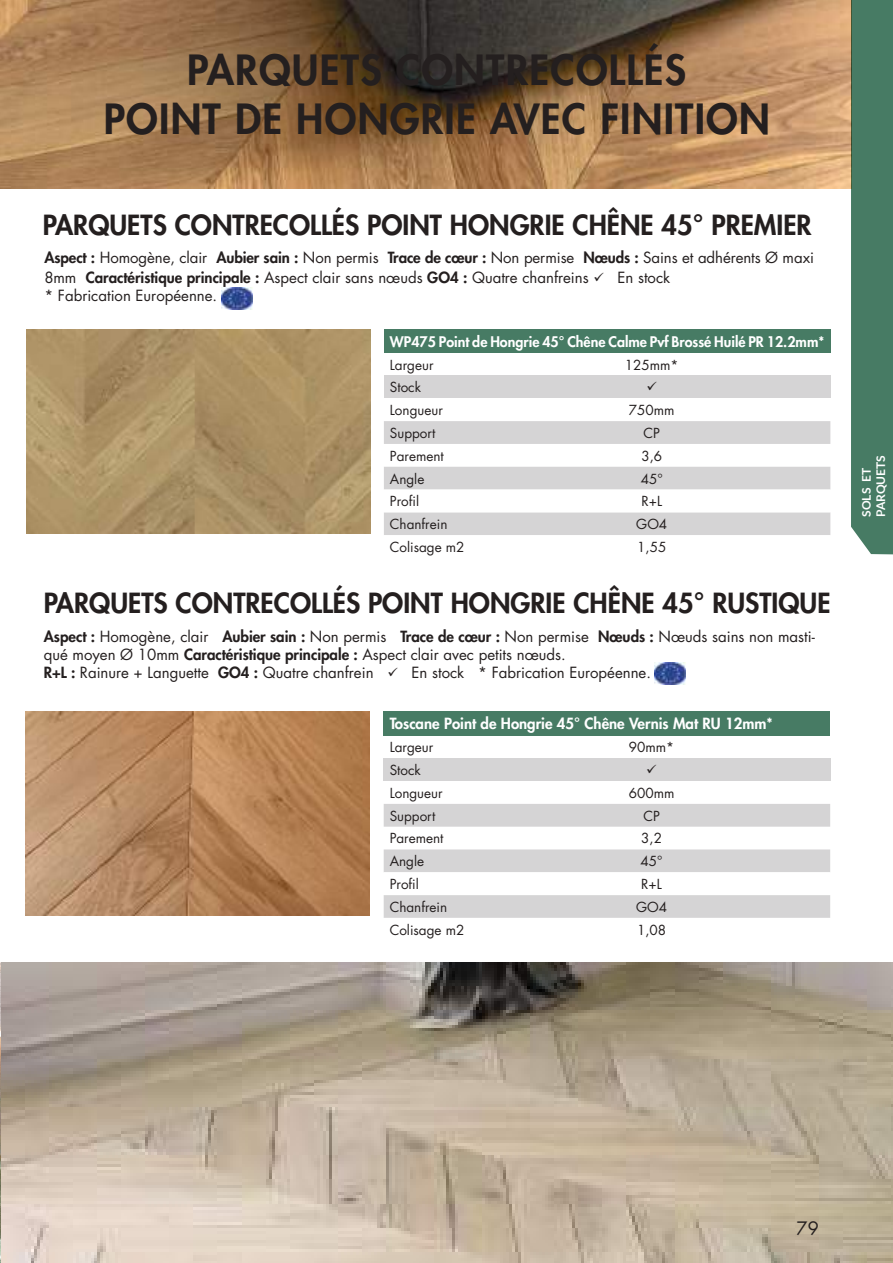
<style>
.page{position:relative;width:893px;height:1263px;background:#fff}
.page>*{position:absolute;margin:0;border:0;box-sizing:border-box;transform-origin:0 0}
.t1{font:800 40.5px/48.6px "Futura LT";letter-spacing:.03em;color:#241f1f;text-align:center}
.t2{font:800 27px "Futura LT";color:#241f1f}
.t3{font:18px "Futura LT";color:#241f1f}
.t4{font:15px/18px "Futura LT";color:#241f1f}
.t5{font:800 15px "Futura LT";color:#fff}
.t6{font:800 14.25px "Futura LT";color:#fff}
.t7{font:13.5px "Futura LT";color:#241f1f}
.t8{font:700 12px/14.4px "Lato";color:#fff}
.s1{font-weight:800}
</style>
<div class="page">
<img style="left:0;top:962px;width:893px;height:301px">
<img style="left:0;top:0;width:851px;height:188px">
<img style="left:26px;top:711px;width:343px;height:205px">
<div style="left:384px;top:711px;width:446px;height:24px;background:#477b64"></div>
<div style="left:384px;top:758px;width:89px;height:23px;background:#d5d4d5"></div>
<div style="left:473px;top:758px;width:357px;height:23px;background:#d5d4d5"></div>
<svg style="left:384px;top:804px;width:446px;height:68px;fill:#d5d4d5"></svg>
<div style="left:384px;top:895px;width:446px;height:23px;background:#d5d4d5"></div>
<img style="left:27px;top:329px;width:344px;height:205px">
<div style="left:384px;top:329px;width:446px;height:24px;background:#477b64"></div>
<div style="left:384px;top:375px;width:89px;height:23px;background:#d5d4d5"></div>
<div style="left:473px;top:375px;width:357px;height:23px;background:#d5d4d5"></div>
<svg style="left:384px;top:421px;width:446px;height:68px;fill:#d5d4d5"></svg>
<svg style="left:384px;top:489px;width:446px;height:46px"></svg>
<img style="left:222px;top:287px;width:31px;height:22px">
<img style="left:654px;top:663px;width:31px;height:22px">
<div style="left:851px;top:0;width:42px;height:555px;background:#477b64"></div>
<h1 class="t1" style="left:104px;top:45px;width:668px">PARQUETS CONTRECOLLÉS<br>POINT DE HONGRIE AVEC FINITION</h1>
<h2 class="t2" style="left:43px;top:207px;width:770px">PARQUETS CONTRECOLLÉS POINT HONGRIE CHÊNE 45° PREMIER</h2>
<p class="t4" style="left:44px;top:248px;width:771px;line-height:19.5px"><span class="s1">Aspect :</span> Homogène, clair <span class="s1">Aubier sain :</span> Non permis <span class="s1">Trace de cœur :</span> Non permise <span class="s1">Nœuds :</span> Sains et adhérents Ø maxi<br>8mm <span class="s1">Caractéristique principale :</span> Aspect clair sans nœuds <span class="s1">GO4 :</span> Quatre chanfreins ✓ En stock</p>
<p class="t4" style="left:44px;top:286px;width:174px">* Fabrication Européenne.</p>
<p class="t6" style="left:390px;top:332px;width:436px">WP475 Point de Hongrie 45° Chêne Calme Pvf Brossé Huilé PR 12.2mm*</p>
<p class="t7" style="left:390px;top:356px;width:45px">Largeur</p>
<p class="t7" style="left:625px;top:356px;width:55px">125mm*</p>
<p class="t7" style="left:390px;top:379px;width:33px">Stock</p>
<p class="t7" style="left:390px;top:402px;width:54px">Longueur</p>
<p class="t7" style="left:629px;top:402px;width:47px">750mm</p>
<p class="t7" style="left:390px;top:424px;width:47px">Support</p>
<p class="t7" style="left:643px;top:424px;width:18px">CP</p>
<p class="t7" style="left:390px;top:447px;width:55px">Parement</p>
<p class="t7" style="left:641px;top:447px;width:22px">3,6</p>
<p class="t7" style="left:390px;top:470px;width:36px">Angle</p>
<p class="t7" style="left:641px;top:470px;width:24px">45°</p>
<p class="t7" style="left:390px;top:493px;width:31px">Profil</p>
<p class="t7" style="left:641px;top:493px;width:22px">R+L</p>
<p class="t7" style="left:390px;top:516px;width:59px">Chanfrein</p>
<p class="t7" style="left:636px;top:516px;width:33px">GO4</p>
<p class="t7" style="left:390px;top:538px;width:76px">Colisage m2</p>
<p class="t7" style="left:637px;top:538px;width:31px">1,55</p>
<h2 class="t2" style="left:44px;top:585px;width:788px">PARQUETS CONTRECOLLÉS POINT HONGRIE CHÊNE 45° RUSTIQUE</h2>
<p class="t4" style="left:44px;top:628px;width:773px"><span class="s1">Aspect :</span> Homogène, clair <span class="s1">Aubier sain :</span> Non permis <span class="s1">Trace de cœur :</span> Non permise <span class="s1">Nœuds :</span> Nœuds sains non masti&shy;qué moyen Ø 10mm <span class="s1">Caractéristique principale :</span> Aspect clair avec petits nœuds.<br><span class="s1">R+L :</span> Rainure + Languette <span class="s1">GO4 :</span> Quatre chanfrein ✓ En stock * Fabrication Européenne.</p>
<p class="t5" style="left:390px;top:714px;width:385px">Toscane Point de Hongrie 45° Chêne Vernis Mat RU 12mm*</p>
<p class="t7" style="left:390px;top:739px;width:45px">Largeur</p>
<p class="t7" style="left:629px;top:739px;width:47px">90mm*</p>
<p class="t7" style="left:390px;top:761px;width:33px">Stock</p>
<p class="t7" style="left:390px;top:784px;width:54px">Longueur</p>
<p class="t7" style="left:629px;top:784px;width:47px">600mm</p>
<p class="t7" style="left:390px;top:807px;width:47px">Support</p>
<p class="t7" style="left:643px;top:807px;width:18px">CP</p>
<p class="t7" style="left:390px;top:830px;width:55px">Parement</p>
<p class="t7" style="left:641px;top:830px;width:22px">3,2</p>
<p class="t7" style="left:390px;top:853px;width:36px">Angle</p>
<p class="t7" style="left:641px;top:853px;width:24px">45°</p>
<p class="t7" style="left:390px;top:875px;width:31px">Profil</p>
<p class="t7" style="left:641px;top:875px;width:22px">R+L</p>
<p class="t7" style="left:390px;top:898px;width:59px">Chanfrein</p>
<p class="t7" style="left:636px;top:898px;width:33px">GO4</p>
<p class="t7" style="left:390px;top:921px;width:76px">Colisage m2</p>
<p class="t7" style="left:637px;top:921px;width:31px">1,08</p>
<p class="t8" style="left:859px;top:517px;width:64px;rotate:-90deg">SOLS ET<br>PARQUETS</p>
<p class="t3" style="left:797px;top:1217px;width:24px">79</p>
</div>
